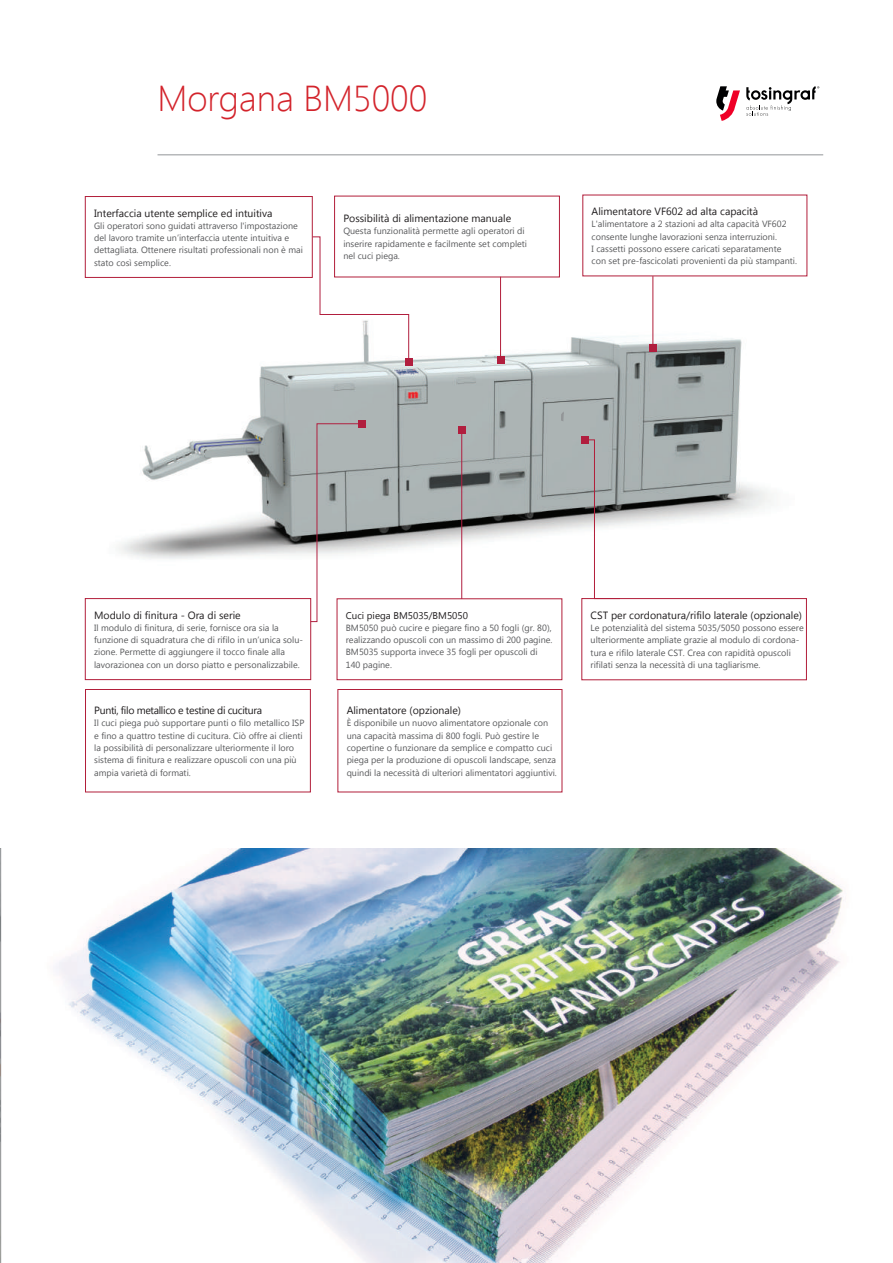
<style>
.page{position:relative;width:893px;height:1263px;background:#fff}
.page>*{position:absolute;margin:0;border:0;box-sizing:border-box;transform-origin:0 0}
.t1{font:300 36px "Segoe UI";color:#d3232b}
.t2{font:10.5px "Segoe UI";color:#201d1e}
.t3{font:10.5px "Segoe UI";letter-spacing:-.03em;color:#201d1e}
.t4{font:9.75px "Segoe UI";color:#201d1e}
.t5{font:9px/12.3px "Segoe UI";color:#58595b}
</style>
<div class="page">
<svg style="left:716px;top:86px;width:24px;height:35px"></svg>
<svg style="left:746px;top:86px;width:73px;height:30px"></svg>
<img style="left:1px;top:848px;width:842px;height:415px">
<img style="left:84px;top:194px;width:724px;height:549px">
<svg style="left:0;top:848px;width:1px;height:415px"></svg>
<hr style="left:158px;top:154px;width:665px;height:1px;background:#939698">
<div style="left:85px;top:196px;width:228px;height:82px;border:1px solid #b21e3a"></div>
<div style="left:337px;top:598px;width:225px;height:82px;border:1px solid #b21e3a"></div>
<div style="left:85px;top:598px;width:226px;height:82px;border:1px solid #b21e3a"></div>
<div style="left:337px;top:689px;width:225px;height:81px;background:#fff"></div>
<div style="left:85px;top:689px;width:226px;height:103px;border:1px solid #b21e3a"></div>
<div style="left:583px;top:545px;width:225px;height:81px;background:#fff"></div>
<div style="left:338px;top:689px;width:224px;height:103px;border:1px solid #b21e3a"></div>
<svg style="left:560px;top:411px;width:5px;height:11px"></svg>
<div style="left:583px;top:196px;width:225px;height:81px;background:#fff;border:1px solid #fff"></div>
<div style="left:582px;top:598px;width:225px;height:82px;border:1px solid #b21e3a"></div>
<div style="left:649px;top:344px;width:8px;height:8px;background:#b11e3e"></div>
<svg style="left:310px;top:423px;width:52px;height:199px"></svg>
<hr style="left:461px;top:428px;width:1px;height:171px;background:#b01e40">
<svg style="left:312px;top:236px;width:97px;height:128px"></svg>
<svg style="left:583px;top:439px;width:37px;height:160px"></svg>
<hr style="left:652px;top:276px;width:1px;height:69px;background:#b21e3a">
<div style="left:405px;top:358px;width:7px;height:8px;background:#b11e3e"></div>
<div style="left:581px;top:436px;width:8px;height:8px;background:#b11e3e"></div>
<div style="left:458px;top:426px;width:8px;height:7px;background:#b11e3e"></div>
<div style="left:358px;top:420px;width:8px;height:8px;background:#b11e3e"></div>
<div style="left:497px;top:357px;width:7px;height:7px;background:#b11e3e"></div>
<hr style="left:500px;top:277px;width:1px;height:80px;background:#b21e3a">
<h1 class="t1" style="left:157px;top:74px;width:271px">Morgana BM5000</h1>
<p class="t2" style="left:94px;top:206px;width:180px">Interfaccia utente semplice ed intuitiva</p>
<p class="t5" style="left:94px;top:219px;width:210px">Gli operatori sono guidati attraverso l'impostazione del lavoro tramite un’interfaccia utente intuitiva e dettagliata. Ottenere risultati professionali non è mai stato così semplice.</p>
<p class="t2" style="left:343px;top:211px;width:169px">Possibilità di alimentazione manuale</p>
<p class="t5" style="left:343px;top:225px;width:185px">Questa funzionalità permette agli operatori di inserire rapidamente e facilmente set completi nel cuci piega.</p>
<p class="t2" style="left:592px;top:204px;width:168px">Alimentatore VF602 ad alta capacità</p>
<p class="t5" style="left:592px;top:217px;width:207px">L'alimentatore a 2 stazioni ad alta capacità VF602 consente lunghe lavorazioni senza interruzioni.<br>I cassetti possono essere caricati separatamente con set pre-fascicolati provenienti da più stampanti.</p>
<p class="t2" style="left:94px;top:608px;width:148px">Modulo di finitura - Ora di serie</p>
<p class="t5" style="left:94px;top:621px;width:210px">Il modulo di finitura, di serie, fornisce ora sia la funzione di squadratura che di rifilo in un’unica solu&shy;zione. Permette di aggiungere il tocco finale alla lavorazionea con un dorso piatto e personalizzabile.</p>
<p class="t3" style="left:94px;top:703px;width:169px">Punti, filo metallico e testine di cucitura</p>
<p class="t5" style="left:94px;top:717px;width:212px">Il cuci piega può supportare punti o filo metallico ISP e fino a quattro testine di cucitura. Ciò offre ai clienti la possibilità di personalizzare ulteriormente il loro sistema di finitura e realizzare opuscoli con una più ampia varietà di formati.</p>
<p class="t4" style="left:346px;top:608px;width:124px">Cuci piega BM5035/BM5050</p>
<p class="t5" style="left:346px;top:621px;width:208px">BM5050 può cucire e piegare fino a 50 fogli (gr. 80), realizzando opuscoli con un massimo di 200 pagine.<br>BM5035 supporta invece 35 fogli per opuscoli di 140 pagine.</p>
<p class="t2" style="left:347px;top:703px;width:116px">Alimentatore (opzionale)</p>
<p class="t5" style="left:347px;top:717px;width:212px">È disponibile un nuovo alimentatore opzionale con una capacità massima di 800 fogli. Può gestire le copertine o funzionare da semplice e compatto cuci piega per la produzione di opuscoli landscape, senza quindi la necessità di ulteriori alimentatori aggiuntivi.</p>
<p class="t2" style="left:591px;top:608px;width:213px">CST per cordonatura/rifilo laterale (opzionale)</p>
<p class="t5" style="left:591px;top:621px;width:215px">Le potenzialità del sistema 5035/5050 possono essere ulteriormente ampliate grazie al modulo di cordona&shy;tura e rifilo laterale CST. Crea con rapidità opuscoli rifilati senza la necessità di una tagliarisme.</p>
</div>
